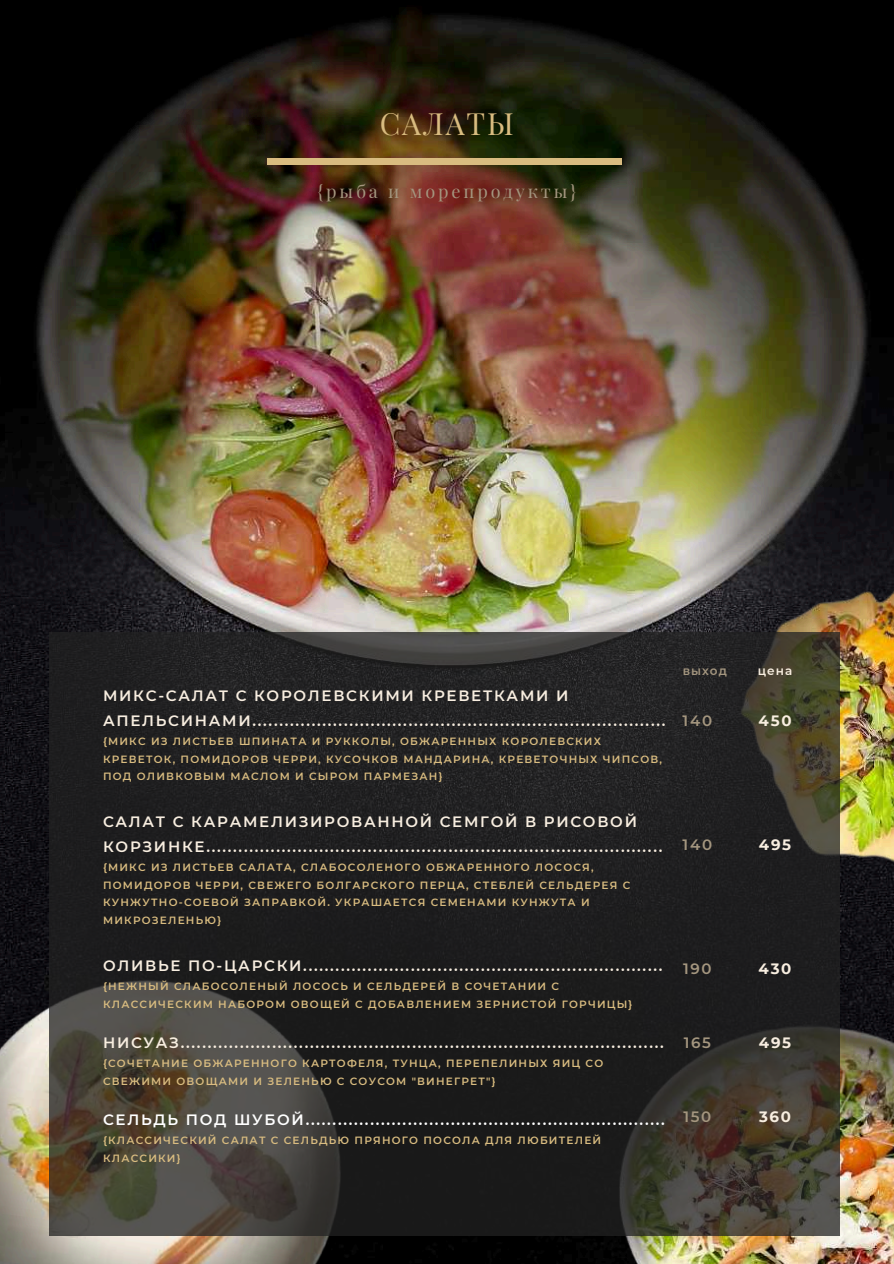
<style>
.page{position:relative;width:894px;height:1264px;background:#fff}
.page>*{position:absolute;margin:0;border:0;box-sizing:border-box;transform-origin:0 0}
.t1{font:30px "Playfair Display";letter-spacing:.065em;color:#d9bc80}
.t2{font:18px "Playfair Display";letter-spacing:.16em;color:#a4967f}
.t3{font:600 15px/24.5px "Montserrat";letter-spacing:.115em;color:#f8eee0}
.t4{font:600 15px "Montserrat";letter-spacing:.115em;color:#fff}
.t5{font:600 15px "Montserrat";letter-spacing:.115em;color:#a4967f}
.t6{font:700 15px "Montserrat";letter-spacing:.115em;color:#f8eee0}
.t7{font:600 12px "Montserrat";letter-spacing:.08em;color:#a4967f}
.t8{font:600 12px "Montserrat";color:#f8eee0}
.t9{font:600 10.5px/17.5px "Montserrat";letter-spacing:.115em;color:#d9bc80}
</style>
<div class="page">
<img style="left:0;top:0;width:893px;height:645px">
<img style="left:560px;top:383px;width:333px;height:498px">
<img style="left:497px;top:881px;width:396px;height:382px">
<img style="left:0;top:645px;width:497px;height:618px">
<svg style="left:49px;top:631px;width:790px;height:604px;background:#292826"></svg>
<div style="left:267px;top:159px;width:354px;height:5px;background:#d9bc80"></div>
<h1 class="t1" style="left:379px;top:103px;width:136px">САЛАТЫ</h1>
<h2 class="t2" style="left:317px;top:179px;width:259px">{рыба и морепродукты}</h2>
<h3 class="t3" style="left:103px;top:683px;width:563px">МИКС-САЛАТ С КОРОЛЕВСКИМИ КРЕВЕТКАМИ И<br>АПЕЛЬСИНАМИ.............................................................................</h3>
<p class="t9" style="left:103px;top:732px;width:560px">{МИКС ИЗ ЛИСТЬЕВ ШПИНАТА И РУККОЛЫ, ОБЖАРЕННЫХ КОРОЛЕВСКИХ<br>КРЕВЕТОК, ПОМИДОРОВ ЧЕРРИ, КУСОЧКОВ МАНДАРИНА, КРЕВЕТОЧНЫХ ЧИПСОВ,<br>ПОД ОЛИВКОВЫМ МАСЛОМ И СЫРОМ ПАРМЕЗАН}</p>
<h3 class="t3" style="left:103px;top:809px;width:560px">САЛАТ С КАРАМЕЛИЗИРОВАННОЙ СЕМГОЙ В РИСОВОЙ<br>КОРЗИНКЕ.....................................................................................</h3>
<p class="t9" style="left:103px;top:858px;width:528px">{МИКС ИЗ ЛИСТЬЕВ САЛАТА, СЛАБОСОЛЕНОГО ОБЖАРЕННОГО ЛОСОСЯ, ПОМИДОРОВ ЧЕРРИ, СВЕЖЕГО БОЛГАРСКОГО ПЕРЦА, СТЕБЛЕЙ СЕЛЬДЕРЕЯ С КУНЖУТНО-СОЕВОЙ ЗАПРАВКОЙ. УКРАШАЕТСЯ СЕМЕНАМИ КУНЖУТА И МИКРОЗЕЛЕНЬЮ}</p>
<h3 class="t3" style="left:103px;top:953px;width:560px">ОЛИВЬЕ ПО-ЦАРСКИ...................................................................</h3>
<p class="t9" style="left:103px;top:977px;width:531px">{НЕЖНЫЙ СЛАБОСОЛЕНЫЙ ЛОСОСЬ И СЕЛЬДЕРЕЙ В СОЧЕТАНИИ С<br>КЛАССИЧЕСКИМ НАБОРОМ ОВОЩЕЙ С ДОБАВЛЕНИЕМ ЗЕРНИСТОЙ ГОРЧИЦЫ}</p>
<h3 class="t3" style="left:103px;top:1030px;width:562px">НИСУАЗ..........................................................................................</h3>
<p class="t9" style="left:103px;top:1054px;width:501px">{СОЧЕТАНИЕ ОБЖАРЕННОГО КАРТОФЕЛЯ, ТУНЦА, ПЕРЕПЕЛИНЫХ ЯИЦ СО<br>СВЕЖИМИ ОВОЩАМИ И ЗЕЛЕНЬЮ С СОУСОМ "ВИНЕГРЕТ"}</p>
<h3 class="t4" style="left:103px;top:1110px;width:563px">СЕЛЬДЬ ПОД ШУБОЙ...................................................................</h3>
<p class="t9" style="left:103px;top:1131px;width:499px">{КЛАССИЧЕСКИЙ САЛАТ С СЕЛЬДЬЮ ПРЯНОГО ПОСОЛА ДЛЯ ЛЮБИТЕЛЕЙ<br>КЛАССИКИ}</p>
<p class="t7" style="left:682px;top:663px;width:45px">выход</p>
<p class="t8" style="left:757px;top:663px;width:36px">цена</p>
<h3 class="t5" style="left:682px;top:711px;width:31px">140</h3>
<h3 class="t6" style="left:758px;top:711px;width:34px">450</h3>
<h3 class="t5" style="left:682px;top:835px;width:31px">140</h3>
<h3 class="t6" style="left:758px;top:835px;width:34px">495</h3>
<h3 class="t5" style="left:682px;top:959px;width:30px">190</h3>
<h3 class="t6" style="left:758px;top:959px;width:34px">430</h3>
<h3 class="t5" style="left:683px;top:1033px;width:29px">165</h3>
<h3 class="t6" style="left:758px;top:1033px;width:34px">495</h3>
<h3 class="t5" style="left:683px;top:1107px;width:30px">150</h3>
<h3 class="t6" style="left:758px;top:1107px;width:34px">360</h3>
</div>
